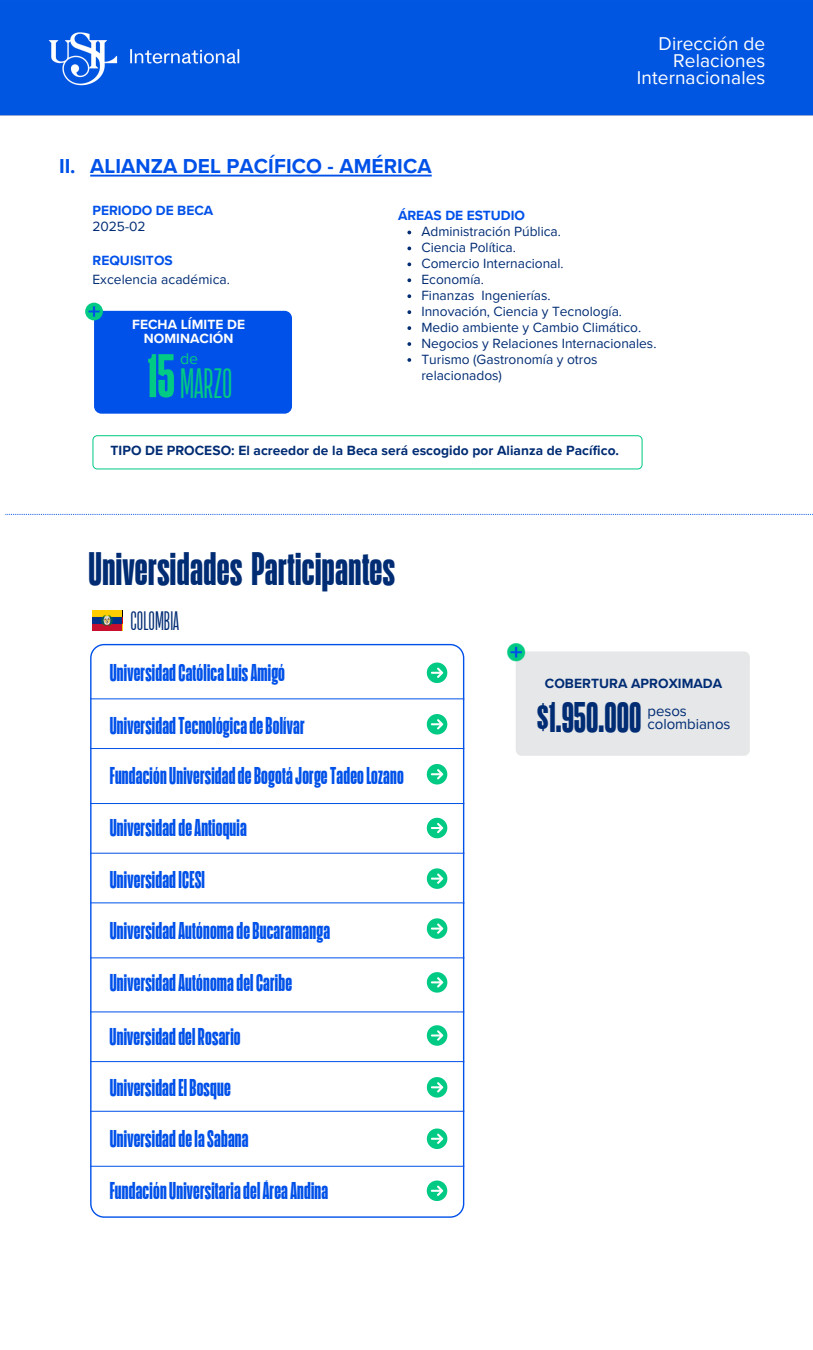
<style>
.page{position:relative;width:813px;height:1350px;background:#fff}
.page>*{position:absolute;margin:0;border:0;box-sizing:border-box;transform-origin:0 0}
.t1{font:60.25px "Action Cond Bold Web Grade 3";color:#00ca83}
.t2{font:45.75px "Action Cond Bold Web Grade 3";letter-spacing:.01em;color:#002c74}
.t3{font:41.75px "Action Cond Bold Web Grade 3";color:#002c74}
.t4{font:41.25px "Action Cond Light Web Grade 3";color:#00ca83}
.t5{font:26px "Action Cond Light Web Grade 3";color:#002c74}
.t6{font:23.75px "Action Cond Bold Web Grade 3";letter-spacing:.01em;color:#0051e9}
.t7{font:700 20.88px "Proxima Nova";letter-spacing:.005em;color:#0051e9}
.t8{font:19.12px/16.9px "Proxima Nova";letter-spacing:.005em;color:#fff;text-align:right}
.t9{font:16px "Proxima Nova";color:#00ca83}
.t10{font:15px "Proxima Nova";letter-spacing:-.005em;color:#002c74}
.t11{font:13.75px/16px "Proxima Nova";color:#002c74}
.t12{font:700 13.75px "Proxima Nova";letter-spacing:.005em;color:#002c74}
.t13{font:700 13.75px "Proxima Nova";color:#0051e9}
.t14{font:700 13.75px/14.1px "Proxima Nova";letter-spacing:.005em;color:#fff;text-align:center}
</style>
<div class="page">
<div style="left:0;top:0;width:813px;height:116px;background:#0055e1"></div>
<div style="left:85px;top:303px;width:18px;height:17px;background:#00ca83;border-radius:50%"></div>
<svg style="left:88px;top:306px;width:204px;height:108px;background:#125ee9"></svg>
<svg style="left:92px;top:435px;width:550px;height:34px"></svg>
<hr style="left:90px;top:175px;width:342px;height:2px;background:#0051e9">
<svg style="left:407px;top:231px;width:4px;height:3px"></svg>
<svg style="left:407px;top:247px;width:4px;height:3px"></svg>
<svg style="left:407px;top:262px;width:4px;height:4px"></svg>
<svg style="left:407px;top:278px;width:4px;height:4px"></svg>
<svg style="left:407px;top:294px;width:4px;height:4px"></svg>
<svg style="left:407px;top:310px;width:4px;height:4px"></svg>
<svg style="left:407px;top:326px;width:4px;height:4px"></svg>
<svg style="left:407px;top:342px;width:4px;height:4px"></svg>
<svg style="left:407px;top:358px;width:4px;height:4px"></svg>
<img style="left:121px;top:611px;width:1px;height:19px">
<svg style="left:90px;top:644px;width:374px;height:574px"></svg>
<hr style="left:90px;top:698px;width:374px;height:1px;background:#0051e9">
<hr style="left:90px;top:748px;width:374px;height:1px;background:#0051e9">
<hr style="left:90px;top:803px;width:374px;height:1px;background:#0051e9">
<svg style="left:427px;top:663px;width:20px;height:20px"></svg>
<svg style="left:427px;top:714px;width:20px;height:21px"></svg>
<svg style="left:427px;top:764px;width:20px;height:21px"></svg>
<svg style="left:427px;top:818px;width:20px;height:20px"></svg>
<img style="left:92px;top:610px;width:29px;height:20px">
<img style="left:507px;top:644px;width:243px;height:111px">
<hr style="left:90px;top:853px;width:374px;height:1px;background:#0051e9">
<hr style="left:90px;top:902px;width:374px;height:1px;background:#0051e9">
<hr style="left:90px;top:957px;width:374px;height:1px;background:#0051e9">
<svg style="left:427px;top:868px;width:20px;height:21px"></svg>
<svg style="left:427px;top:918px;width:20px;height:21px"></svg>
<svg style="left:427px;top:972px;width:20px;height:21px"></svg>
<svg style="left:5px;top:514px;width:808px;height:1px"></svg>
<hr style="left:90px;top:1011px;width:374px;height:1px;background:#0051e9">
<hr style="left:90px;top:1061px;width:374px;height:1px;background:#0051e9">
<hr style="left:90px;top:1111px;width:374px;height:1px;background:#0051e9">
<hr style="left:90px;top:1166px;width:374px;height:1px;background:#0051e9">
<svg style="left:427px;top:1181px;width:20px;height:20px"></svg>
<svg style="left:427px;top:1077px;width:20px;height:21px"></svg>
<svg style="left:427px;top:1025px;width:20px;height:21px"></svg>
<svg style="left:427px;top:1129px;width:20px;height:20px"></svg>
<p class="t8" style="left:637px;top:36px;width:130px">Dirección de<br>Relaciones<br>Internacionales</p>
<h5 class="t7" style="left:59px;top:154px;width:18px">II.</h5>
<p class="t7" style="left:90px;top:154px;width:343px">ALIANZA DEL PACÍFICO - AMÉRICA</p>
<p class="t13" style="left:92px;top:202px;width:122px">PERIODO DE BECA</p>
<p class="t11" style="left:92px;top:219px;width:55px">2025-02</p>
<p class="t13" style="left:92px;top:253px;width:82px">REQUISITOS</p>
<p class="t11" style="left:92px;top:272px;width:139px">Excelencia académica.</p>
<p class="t13" style="left:398px;top:208px;width:128px">ÁREAS DE ESTUDIO</p>
<h2 class="t11" style="left:421px;top:224px;width:141px">Administración Pública.</h2>
<p class="t11" style="left:421px;top:240px;width:96px">Ciencia Política.</p>
<p class="t11" style="left:421px;top:256px;width:144px">Comercio Internacional.</p>
<p class="t11" style="left:421px;top:272px;width:64px">Economía.</p>
<p class="t11" style="left:421px;top:288px;width:131px">Finanzas Ingenierías.</p>
<p class="t11" style="left:421px;top:304px;width:202px">Innovación, Ciencia y Tecnología.</p>
<p class="t11" style="left:421px;top:320px;width:221px">Medio ambiente y Cambio Climático.</p>
<p class="t11" style="left:421px;top:336px;width:237px">Negocios y Relaciones Internacionales.</p>
<p class="t11" style="left:421px;top:351px;width:178px">Turismo (Gastronomía y otros relacionados)</p>
<h6 class="t14" style="left:132px;top:318px;width:114px">FECHA LÍMITE DE<br>NOMINACIÓN</h6>
<h4 class="t1" style="left:148px;top:346px;width:29px">15</h4>
<p class="t9" style="left:180px;top:349px;width:20px">de</p>
<p class="t4" style="left:180px;top:362px;width:54px">MARZO</p>
<h5 class="t12" style="left:110px;top:442px;width:510px">TIPO DE PROCESO: El acreedor de la Beca será escogido por Alianza de Pacífico.</h5>
<p class="t2" style="left:89px;top:546px;width:308px">Universidades Participantes</p>
<h1 class="t5" style="left:130px;top:607px;width:50px">COLOMBIA</h1>
<p class="t6" style="left:110px;top:661px;width:177px">UniversidadCatólicaLuisAmigó</p>
<p class="t6" style="left:110px;top:713px;width:196px">UniversidadTecnológicadeBolívar</p>
<p class="t6" style="left:110px;top:764px;width:296px">FundaciónUniversidaddeBogotáJorgeTadeoLozano</p>
<p class="t6" style="left:110px;top:816px;width:138px">UniversidaddeAntioquia</p>
<p class="t6" style="left:110px;top:868px;width:97px">UniversidadICESI</p>
<h4 class="t6" style="left:110px;top:918px;width:222px">UniversidadAutónomadeBucaramanga</h4>
<p class="t6" style="left:110px;top:970px;width:184px">UniversidadAutónomadelCaribe</p>
<p class="t6" style="left:110px;top:1025px;width:132px">UniversidaddelRosario</p>
<h4 class="t6" style="left:110px;top:1076px;width:123px">UniversidadElBosque</h4>
<p class="t6" style="left:110px;top:1127px;width:140px">UniversidaddelaSabana</p>
<p class="t6" style="left:110px;top:1179px;width:220px">FundaciónUniversitariadelÁreaAndina</p>
<p class="t12" style="left:545px;top:675px;width:179px">COBERTURA APROXIMADA</p>
<p class="t3" style="left:537px;top:696px;width:106px">$1.950.000</p>
<h3 class="t10" style="left:647px;top:702px;width:41px">pesos</h3>
<h4 class="t10" style="left:647px;top:715px;width:84px">colombianos</h4>
</div>
